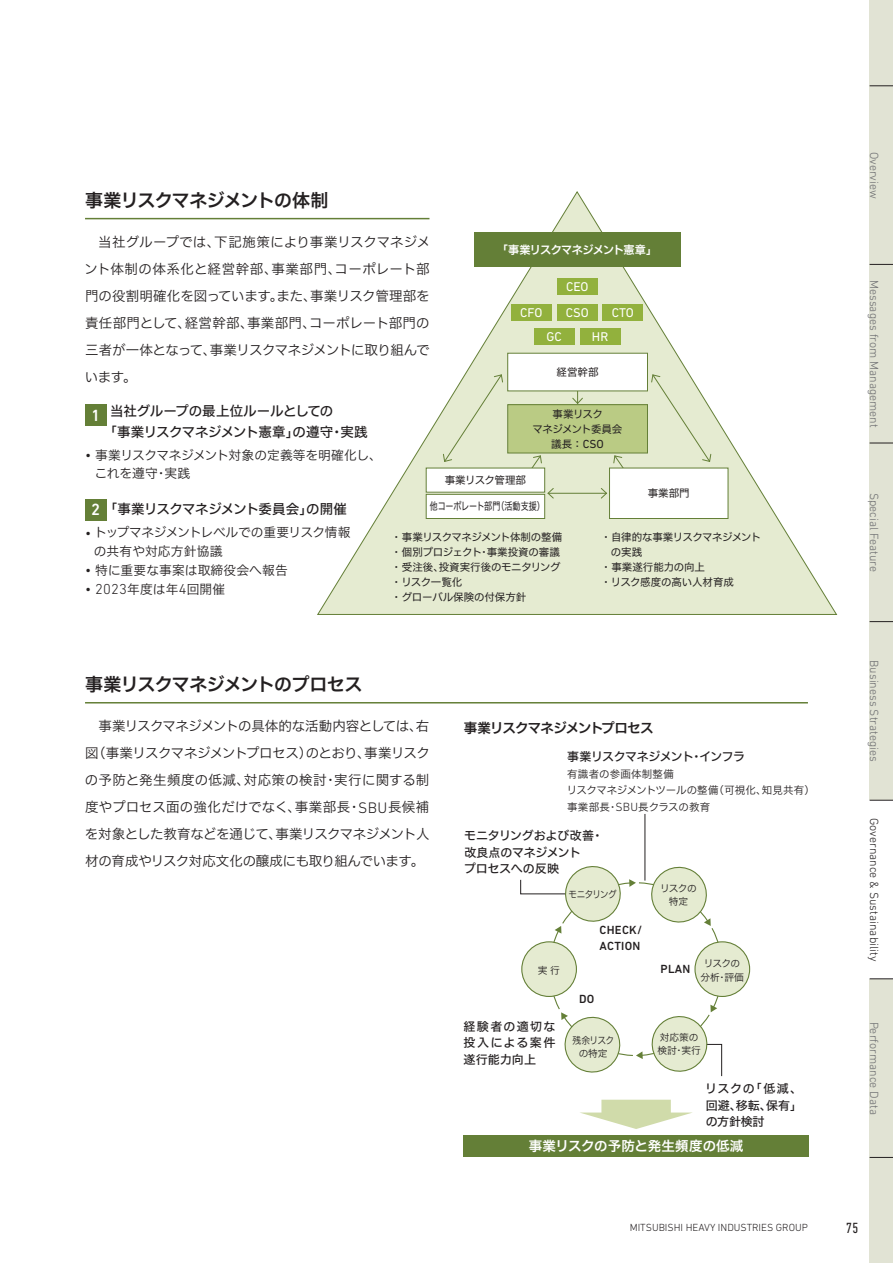
<style>
.page{position:relative;width:893px;height:1263px;background:#fff}
.page>*{position:absolute;margin:0;border:0;box-sizing:border-box;transform-origin:0 0}
.t1{font:18px "Hiragino UD Sans F Std N W6";letter-spacing:-.035em;color:#231f20}
.t2{font:condensed 15px "DIN Next LT Pro";color:#231f20}
.t3{font:13.5px/27px "Hiragino UD Sans F Std N W3";letter-spacing:-.03em;color:#231f20;text-align:justify}
.t4{font:13.5px/21px "Hiragino UD Sans F Std N W5";letter-spacing:-.03em;color:#231f20}
.t5{font:13.5px "Hiragino UD Sans F Std N W6";color:#fff}
.t6{font:13.5px "Hiragino UD Sans F Std N W6";letter-spacing:-.06em;color:#231f20}
.t7{font:12.9px "DIN Next LT Pro";color:#fff}
.t8{font:12.75px/18.8px "Hiragino UD Sans F Std N W3";letter-spacing:-.005em;color:#231f20}
.t9{font:300 12px "DIN Next LT Pro";color:#6c6d70}
.t10{font:12px/16.5px "Hiragino UD Sans F Std N W5";letter-spacing:-.005em;color:#231f20;text-align:justify}
.t11{font:300 12px "DIN Next LT Pro";color:#231f20}
.t12{font:500 12px/16.5px "DIN Next LT Pro";letter-spacing:.025em;color:#231f20}
.t13{font:12px "Hiragino UD Sans F Std N W5";letter-spacing:-.06em;color:#231f20}
.t14{font:11.25px "Hiragino UD Sans F Std N W6";letter-spacing:-.055em;color:#fff}
.t15{font:10.5px/15px "Hiragino UD Sans F Std N W4";letter-spacing:-.02em;color:#231f20}
.t16{font:10.5px/16.5px "Hiragino UD Sans F Std N W3";letter-spacing:.005em;color:#231f20}
.t17{font:10.5px/15px "Hiragino UD Sans F Std N W4";letter-spacing:-.05em;color:#231f20;text-align:center}
.t18{font:300 10.5px "DIN Next LT Pro";color:#231f20}
.t19{font:10.5px "Hiragino UD Sans F Std N W4";letter-spacing:-.02em;color:#231f20;scale:.77 1}
.t20{font:10.5px "Hiragino UD Sans F Std N W4";color:#231f20}
.t21{font:10.5px "Hiragino UD Sans F Std N W4";letter-spacing:-.045em;color:#231f20}
.t22{font:9.75px/13.5px "Hiragino UD Sans F Std N W3";letter-spacing:-.05em;color:#231f20;text-align:center}
.t23{font:9.75px/13.5px "Hiragino UD Sans F Std N W3";letter-spacing:-.05em;color:#231f20;text-align:center;scale:.9 1}
.t24{font:9.75px "Hiragino UD Sans F Std N W3";letter-spacing:-.05em;color:#231f20;scale:.88 1}
.s1{font-family:"DIN Next LT Pro";font-weight:500;font-size:16.5px;color:#fff}
.s2{font-family:"DIN Next LT Pro";font-weight:300;font-size:14.7px}
.s3{font-family:"DIN Next LT Pro";font-size:11.85px}
.s4{font-family:"DIN Next LT Pro";font-weight:300;font-size:15.45px}
.s5{font-family:"DIN Next LT Pro";font-weight:300;font-size:12.15px}
</style>
<div class="page">
<hr style="left:85px;top:702px;width:723px;height:1px;background:#647f37">
<hr style="left:85px;top:218px;width:344px;height:1px;background:#647f37">
<div style="left:85px;top:404px;width:21px;height:22px;background:#647f37"></div>
<div style="left:85px;top:499px;width:21px;height:21px;background:#647f37"></div>
<svg style="left:317px;top:191px;width:520px;height:424px"></svg>
<div style="left:474px;top:232px;width:206px;height:35px;background:#647f37"></div>
<div style="left:557px;top:279px;width:40px;height:16px;background:#92b13d"></div>
<div style="left:534px;top:328px;width:40px;height:16px;background:#92b13d"></div>
<div style="left:580px;top:328px;width:40px;height:16px;background:#92b13d"></div>
<div style="left:511px;top:304px;width:40px;height:16px;background:#92b13d"></div>
<div style="left:557px;top:304px;width:40px;height:16px;background:#92b13d"></div>
<div style="left:603px;top:304px;width:40px;height:16px;background:#92b13d"></div>
<svg style="left:651px;top:374px;width:61px;height:88px"></svg>
<svg style="left:442px;top:374px;width:61px;height:88px"></svg>
<hr style="left:577px;top:368px;width:1px;height:35px;background:#647f37">
<svg style="left:572px;top:397px;width:11px;height:7px"></svg>
<div style="left:508px;top:353px;width:139px;height:38px;background:#fff"></div>
<div style="left:507px;top:353px;width:141px;height:38px;border:1px solid #647f37"></div>
<div style="left:508px;top:405px;width:139px;height:48px;background:#bacb84"></div>
<div style="left:507px;top:404px;width:141px;height:49px;border:1px solid #647f37"></div>
<hr style="left:548px;top:493px;width:58px;height:1px;background:#647f37">
<svg style="left:521px;top:455px;width:33px;height:44px"></svg>
<svg style="left:600px;top:455px;width:34px;height:44px"></svg>
<div style="left:609px;top:468px;width:119px;height:50px;background:#fff"></div>
<div style="left:609px;top:468px;width:119px;height:51px;border:1px solid #647f37"></div>
<div style="left:426px;top:468px;width:119px;height:24px;background:#fff"></div>
<div style="left:426px;top:494px;width:119px;height:24px;background:#fff"></div>
<div style="left:426px;top:494px;width:119px;height:25px;border:1px solid #647f37"></div>
<div style="left:463px;top:1135px;width:346px;height:22px;background:#647f37"></div>
<svg style="left:580px;top:1100px;width:112px;height:29px"></svg>
<div style="left:695px;top:942px;width:55px;height:54px;background:#e5ebd1;border-radius:50%"></div>
<svg style="left:520px;top:861px;width:203px;height:215px"></svg>
<hr style="left:645px;top:814px;width:1px;height:66px;background:#231f20">
<div style="left:870px;top:0;width:23px;height:1263px;background:#e1e3d4"></div>
<div style="left:870px;top:800px;width:23px;height:178px;background:#fff"></div>
<svg style="left:870px;top:86px;width:23px;height:1px"></svg>
<svg style="left:870px;top:1157px;width:23px;height:1px"></svg>
<svg style="left:870px;top:800px;width:23px;height:1px"></svg>
<svg style="left:870px;top:621px;width:23px;height:1px"></svg>
<svg style="left:870px;top:978px;width:23px;height:1px"></svg>
<svg style="left:870px;top:443px;width:23px;height:1px"></svg>
<svg style="left:870px;top:264px;width:23px;height:1px"></svg>
<h1 class="t1" style="left:85px;top:187px;width:245px">事業リスクマネジメントの体制</h1>
<p class="t3" style="left:85px;top:228px;width:347px;text-indent:14px">当社グループでは、下記施策により事業リスクマネジメント体制の体系化と経営幹部、事業部門、コーポレート部門の役割明確化を図っています。また、事業リスク管理部を責任部門として、経営幹部、事業部門、コーポレート部門の三者が一体となって、事業リスクマネジメントに取り組んでいます。</p>
<p class="t4" style="left:103px;top:399px;width:266px;text-indent:-12px"><span class="s1">1</span> 当社グループの最上位ルールとしての<br>「事業リスクマネジメント憲章」の遵守・実践</p>
<p class="t8" style="left:95px;top:445px;width:288px;text-indent:-10px"><span class="s2">•</span> 事業リスクマネジメント対象の定義等を明確化し、これを遵守・実践</p>
<p class="t4" style="left:91px;top:498px;width:257px"><span class="s1">2</span> 「事業リスクマネジメント委員会」の開催</p>
<p class="t8" style="left:94px;top:522px;width:258px;text-indent:-9px"><span class="s2">•</span> トップマネジメントレベルでの重要リスク情報の共有や対応方針協議</p>
<p class="t8" style="left:85px;top:560px;width:204px"><span class="s2">•</span> 特に重要な事案は取締役会へ報告</p>
<p class="t8" style="left:85px;top:579px;width:142px"><span class="s2">• 2023</span>年度は年<span class="s2">4</span>回開催</p>
<p class="t14" style="left:497px;top:241px;width:162px">「事業リスクマネジメント憲章」</p>
<p class="t7" style="left:566px;top:279px;width:24px">CEO</p>
<p class="t7" style="left:520px;top:305px;width:24px">CFO</p>
<p class="t7" style="left:566px;top:305px;width:24px">CSO</p>
<p class="t7" style="left:612px;top:305px;width:24px">CTO</p>
<p class="t7" style="left:546px;top:329px;width:17px">GC</p>
<p class="t7" style="left:592px;top:329px;width:18px">HR</p>
<p class="t15" style="left:557px;top:364px;width:43px">経営幹部</p>
<p class="t17" style="left:533px;top:406px;width:91px">事業リスク<br>マネジメント委員会議長：<span class="s3">CSO</span></p>
<p class="t21" style="left:445px;top:472px;width:83px">事業リスク管理部</p>
<p class="t19" style="left:430px;top:498px;width:151px">他コーポレート部門（活動支援）</p>
<p class="t15" style="left:648px;top:485px;width:43px">事業部門</p>
<p class="t15" style="left:391px;top:529px;width:173px">・事業リスクマネジメント体制の整備・個別プロジェクト・事業投資の審議・受注後、投資実行後のモニタリング・リスク一覧化<br>・グローバル保険の付保方針</p>
<p class="t17" style="left:601px;top:529px;width:162px">・ 自律的な事業リスクマネジメント</p>
<p class="t15" style="left:611px;top:544px;width:33px">の実践</p>
<p class="t20" style="left:601px;top:559px;width:106px">・事業遂行能力の向上</p>
<p class="t15" style="left:601px;top:574px;width:135px">・リスク感度の高い人材育成</p>
<h1 class="t1" style="left:85px;top:671px;width:279px">事業リスクマネジメントのプロセス</h1>
<p class="t3" style="left:85px;top:712px;width:347px;text-indent:14px">事業リスクマネジメントの具体的な活動内容としては、右図（事業リスクマネジメントプロセス）のとおり、事業リスクの予防と発生頻度の低減、対応策の検討・実行に関する制度やプロセス面の強化だけでなく、事業部長・<span class="s4">SBU</span>長候補を対象とした教育などを通じて、事業リスクマネジメント人材の育成やリスク対応文化の醸成にも取り組んでいます。</p>
<p class="t6" style="left:464px;top:717px;width:191px">事業リスクマネジメントプロセス</p>
<p class="t13" style="left:567px;top:747px;width:179px">事業リスクマネジメント・インフラ</p>
<p class="t16" style="left:567px;top:765px;width:250px">有識者の参画体制整備<br>リスクマネジメントツールの整備（可視化、知見共有）事業部長・<span class="s5">SBU</span>長クラスの教育</p>
<p class="t10" style="left:464px;top:827px;width:141px;text-align:left">モニタリングおよび改善・改良点のマネジメント<br>プロセスへの反映</p>
<p class="t24" style="left:569px;top:887px;width:56px">モニタリング</p>
<p class="t22" style="left:660px;top:881px;width:38px">リスクの特定</p>
<p class="t22" style="left:538px;top:963px;width:24px">実行</p>
<p class="t10" style="left:463px;top:1017px;width:94px">経験者の適切な投入による案件遂行能力向上</p>
<p class="t12" style="left:599px;top:921px;width:44px">CHECK/<br>ACTION</p>
<p class="t12" style="left:579px;top:990px;width:17px">DO</p>
<p class="t23" style="left:573px;top:1032px;width:48px">残余リスクの特定</p>
<p class="t12" style="left:661px;top:961px;width:31px">PLAN</p>
<p class="t22" style="left:700px;top:956px;width:45px">リスクの分析・評価</p>
<p class="t22" style="left:657px;top:1030px;width:45px;text-align:left">対応策の検討・実行</p>
<p class="t10" style="left:705px;top:1079px;width:98px">リスクの「低減、回避、移転、保有」の方針検討</p>
<p class="t5" style="left:529px;top:1136px;width:216px">事業リスクの予防と発生頻度の低減</p>
<p class="t9" style="left:881px;top:152px;width:49px;rotate:90deg">Overview</p>
<p class="t9" style="left:881px;top:280px;width:149px;rotate:90deg">Messages from Management</p>
<p class="t9" style="left:881px;top:493px;width:81px;rotate:90deg">Special Feature</p>
<p class="t9" style="left:881px;top:660px;width:103px;rotate:90deg">Business Strategies</p>
<p class="t11" style="left:881px;top:818px;width:145px;rotate:90deg">Governance &amp; Sustainability</p>
<p class="t9" style="left:881px;top:1021px;width:95px;rotate:90deg">Performance Data</p>
<p class="t18" style="left:630px;top:1222px;width:180px">MITSUBISHI HEAVY INDUSTRIES GROUP</p>
<p class="t2" style="left:846px;top:1219px;width:14px">75</p>
</div>
